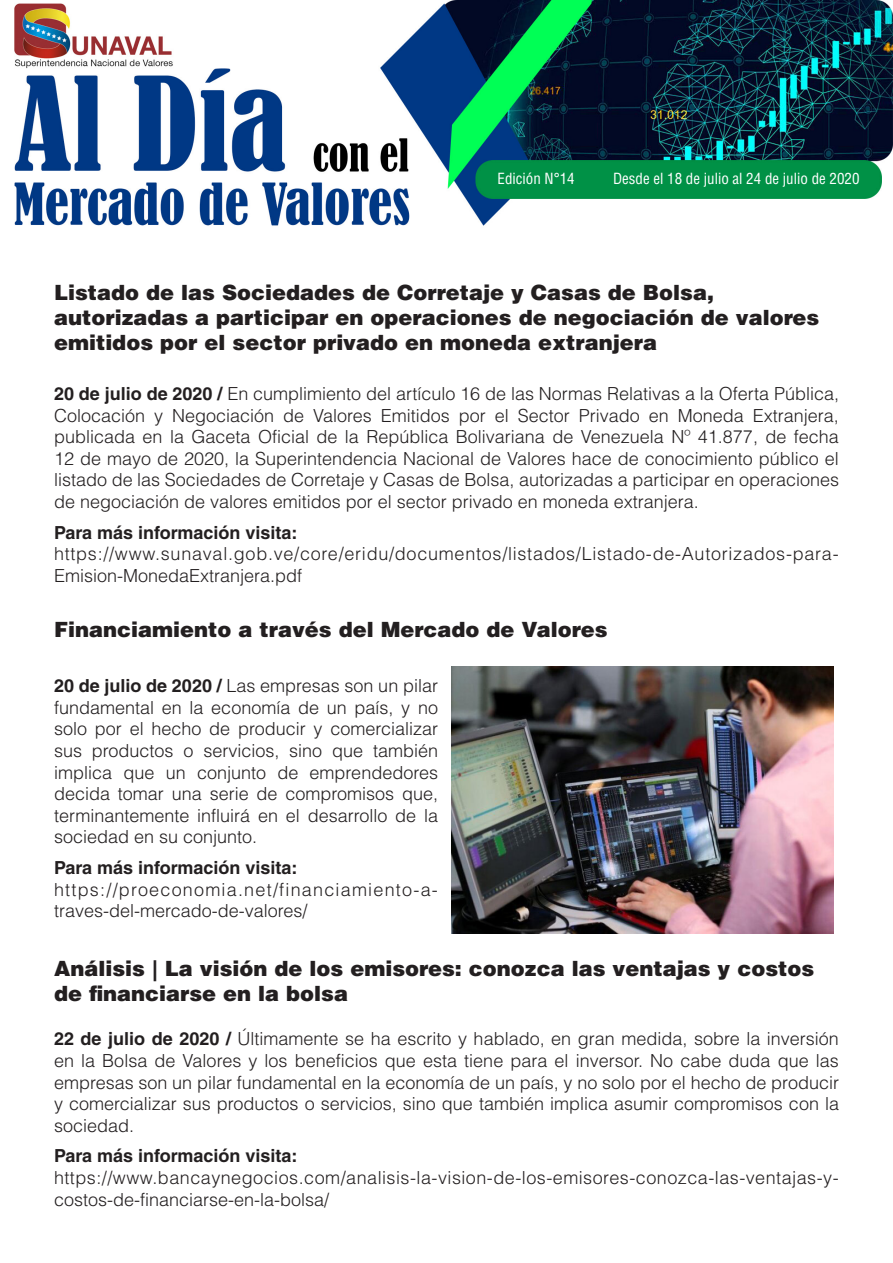
<style>
.page{position:relative;width:893px;height:1263px;background:#fff}
.page>*{position:absolute;margin:0;border:0;box-sizing:border-box;transform-origin:0 0}
.t1{font:900 21px/25.2px "Helvetica LT Std";color:#231f20}
.t2{font:300 18px/21.6px "Helvetica LT Std";color:#231f20;text-align:justify}
.t3{font:300 18px/21.6px "Helvetica LT Std";letter-spacing:.025em;color:#231f20}
.t4{font:300 18px/21.6px "Helvetica LT Std";letter-spacing:.04em;color:#231f20}
.t5{font:700 18px "Helvetica LT Std";color:#231f20}
.t6{font:300 18px/21.6px "Helvetica LT Std";letter-spacing:.07em;color:#231f20}
.t7{font:condensed 15px "Helvetica LT Std";color:#fff}
.s1{font-weight:700}
</style>
<div class="page">
<img style="left:14px;top:0;width:879px;height:226px">
<img style="left:452px;top:666px;width:382px;height:267px">
<p class="t7" style="left:497px;top:169px;width:79px">Edición N°14</p>
<p class="t7" style="left:613px;top:169px;width:248px">Desde el 18 de julio al 24 de julio de 2020</p>
<p class="t1" style="left:54px;top:279px;width:767px">Listado de las Sociedades de Corretaje y Casas de Bolsa, autorizadas a participar en operaciones de negociación de valores emitidos por el sector privado en moneda extranjera</p>
<p class="t2" style="left:54px;top:382px;width:786px"><span class="s1">20 de julio de 2020 /</span> En cumplimiento del artículo 16 de las Normas Relativas a la Oferta Pública, Colocación y Negociación de Valores Emitidos por el Sector Privado en Moneda Extranjera, publicada en la Gaceta Oficial de la República Bolivariana de Venezuela Nº 41.877, de fecha 12 de mayo de 2020, la Superintendencia Nacional de Valores hace de conocimiento público el listado de las Sociedades de Corretaje y Casas de Bolsa, autorizadas a participar en operaciones de negociación de valores emitidos por el sector privado en moneda extranjera.</p>
<p class="t5" style="left:54px;top:521px;width:245px">Para más información visita:</p>
<p class="t4" style="left:54px;top:543px;width:786px">https://www.sunaval.gob.ve/core/eridu/documentos/listados/Listado-de-Autorizados-para-<br>Emision-MonedaExtranjera.pdf</p>
<p class="t1" style="left:54px;top:616px;width:555px">Financiamiento a través del Mercado de Valores</p>
<p class="t2" style="left:54px;top:675px;width:385px"><span class="s1">20 de julio de 2020 /</span> Las empresas son un pilar fundamental en la economía de un país, y no solo por el hecho de producir y comercializar sus productos o servicios, sino que también implica que un conjunto de emprendedores decida tomar una serie de compromisos que, terminantemente influirá en el desarrollo de la sociedad en su conjunto.</p>
<p class="t5" style="left:54px;top:857px;width:245px">Para más información visita:</p>
<p class="t6" style="left:54px;top:878px;width:385px">https://proeconomia.net/financiamiento-a&shy;traves-del-mercado-de-valores/</p>
<p class="t1" style="left:54px;top:955px;width:762px">Análisis | La visión de los emisores: conozca las ventajas y costos de financiarse en la bolsa</p>
<p class="t2" style="left:54px;top:1028px;width:787px"><span class="s1">22 de julio de 2020 /</span> Últimamente se ha escrito y hablado, en gran medida, sobre la inversión en la Bolsa de Valores y los beneficios que esta tiene para el inversor. No cabe duda que las empresas son un pilar fundamental en la economía de un país, y no solo por el hecho de producir y comercializar sus productos o servicios, sino que también implica asumir compromisos con la sociedad.</p>
<p class="t5" style="left:54px;top:1145px;width:245px">Para más información visita:</p>
<p class="t3" style="left:54px;top:1167px;width:786px">https://www.bancaynegocios.com/analisis-la-vision-de-los-emisores-conozca-las-ventajas-y&shy;costos-de-financiarse-en-la-bolsa/</p>
</div>
